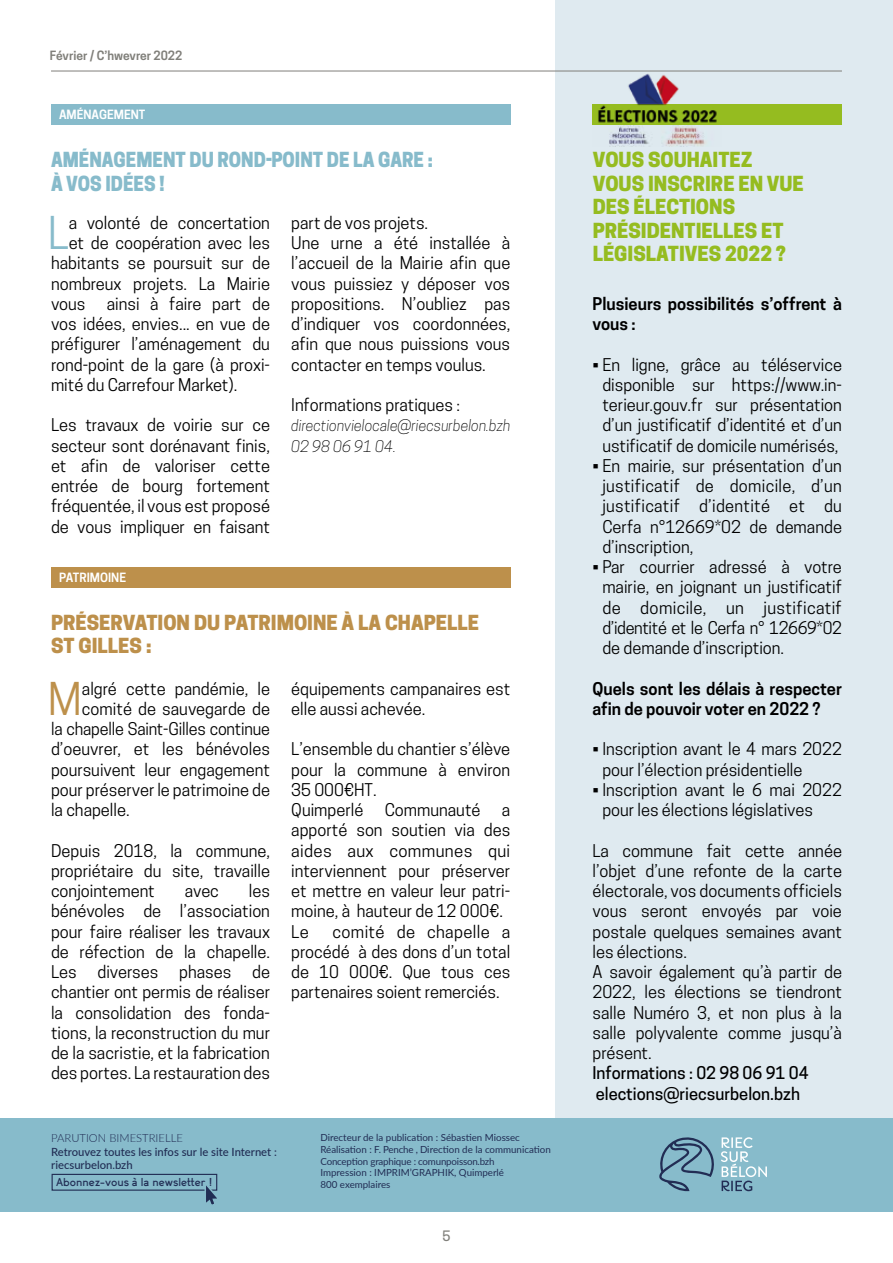
<style>
.page{position:relative;width:893px;height:1263px;background:#fff}
.page>*{position:absolute;margin:0;border:0;box-sizing:border-box;transform-origin:0 0}
.t1{font:42.45px "Cooper Hewitt";color:#87bbcb}
.t2{font:42.45px "Cooper Hewitt";color:#bd904b}
.t3{font:800 19.5px/23.4px "Cooper Hewitt";color:#95bc20}
.t4{font:800 19.5px/23.4px "Cooper Hewitt";color:#bd904b}
.t5{font:800 19.5px/23.4px "Cooper Hewitt";color:#87bbcb;scale:.93 1}
.t6{font:16.5px/20.2px "Cooper Hewitt";color:#000;text-align:justify}
.t7{font:600 16.5px/20.2px "Cooper Hewitt";color:#000}
.t8{font:500 16.5px/20.2px "Cooper Hewitt";color:#000}
.t9{font:italic 300 15px/20.2px "Cooper Hewitt";color:#000;scale:.95 1}
.t10{font:500 13.5px "Cooper Hewitt";color:#807f7a}
.t11{font:600 12px "Cooper Hewitt";color:#fff}
.t12{font:600 12px "Cooper Hewitt";color:#807f7a}
.t13{font:500 11.25px/13.5px "Lato";color:#212d54}
.t14{font:700 11.25px "Arvin";color:#212d54}
.t15{font:300 11.25px "Lato";color:#212d54}
.t16{font:9.75px/11.7px "Lato";color:#212d54}
</style>
<div class="page">
<div style="left:556px;top:0;width:337px;height:1201px;background:#dfeaf0"></div>
<div style="left:0;top:1119px;width:893px;height:93px;background:#87bbcb"></div>
<div style="left:51px;top:567px;width:459px;height:21px;background:#bd904b"></div>
<div style="left:51px;top:104px;width:459px;height:20px;background:#87bbcb"></div>
<div style="left:592px;top:104px;width:250px;height:20px;background:#95bc20"></div>
<hr style="left:51px;top:71px;width:791px;height:1px;background:#807f7a">
<svg style="left:721px;top:1137px;width:46px;height:54px"></svg>
<svg style="left:659px;top:1137px;width:55px;height:54px"></svg>
<div style="left:52px;top:1174px;width:165px;height:17px;border:1px solid #212d54"></div>
<svg style="left:203px;top:1179px;width:15px;height:26px"></svg>
<img style="left:593px;top:73px;width:129px;height:73px">
<p class="t12" style="left:50px;top:48px;width:134px">Février / C’hwevrer 2022</p>
<p class="t11" style="left:59px;top:107px;width:88px">AMÉNAGEMENT</p>
<p class="t5" style="left:51px;top:148px;width:412px">AMÉNAGEMENT DU ROND-POINT DE LA GARE :<br>À VOS IDÉES !</p>
<h1 class="t1" style="left:48px;top:208px;width:22px">L</h1>
<p class="t6" style="left:69px;top:213px;width:203px">a volonté de concertation</p>
<p class="t6" style="left:69px;top:233px;width:203px">et de coopération avec les</p>
<p class="t6" style="left:51px;top:253px;width:220px">habitants se poursuit sur de</p>
<p class="t6" style="left:51px;top:273px;width:220px">nombreux projets. La Mairie</p>
<p class="t6" style="left:51px;top:293px;width:36px">vous</p>
<p class="t6" style="left:51px;top:293px;width:221px;text-indent:56px">ainsi à faire part de vos idées, envies... en vue de préfigurer l’aménagement du rond-point de la gare (à proxi&shy;mité du Carrefour Market).</p>
<p class="t6" style="left:51px;top:415px;width:220px">Les travaux de voirie sur ce secteur sont dorénavant finis, et afin de valoriser cette entrée de bourg fortement fréquentée, il vous est proposé de vous impliquer en faisant</p>
<p class="t11" style="left:59px;top:570px;width:69px">PATRIMOINE</p>
<p class="t6" style="left:291px;top:212px;width:221px;text-align:left">part de vos projets.<br>Une urne a été installée à l’accueil de la Mairie afin que vous puissiez y déposer vos propositions. N’oubliez pas d’indiquer vos coordonnées, afin que nous puissions vous contacter en temps voulus.</p>
<p class="t6" style="left:291px;top:395px;width:170px">Informations pratiques :</p>
<p class="t9" style="left:291px;top:416px;width:232px">directionvielocale@riecsurbelon.bzh<br>02 98 06 91 04.</p>
<p class="t4" style="left:51px;top:611px;width:430px">PRÉSERVATION DU PATRIMOINE À LA CHAPELLE<br>ST GILLES :</p>
<h1 class="t2" style="left:48px;top:674px;width:36px">M</h1>
<p class="t6" style="left:82px;top:678px;width:190px">algré cette pandémie, le</p>
<p class="t6" style="left:82px;top:699px;width:190px">comité de sauvegarde de</p>
<p class="t6" style="left:51px;top:719px;width:220px">la chapelle Saint-Gilles continue</p>
<p class="t6" style="left:51px;top:739px;width:220px">d’oeuvrer, et les bénévoles</p>
<p class="t6" style="left:51px;top:759px;width:220px">poursuivent leur engagement</p>
<p class="t6" style="left:51px;top:779px;width:220px">pour préserver le patrimoine de</p>
<p class="t6" style="left:51px;top:800px;width:80px">la chapelle.</p>
<p class="t6" style="left:51px;top:840px;width:220px">Depuis 2018, la commune, propriétaire du site, travaille conjointement</p>
<p class="t6" style="left:51px;top:881px;width:220px;text-indent:198px">les bénévoles de l’association pour faire réaliser les travaux de réfection de la chapelle.<br>Les</p>
<p class="t6" style="left:185px;top:881px;width:36px">avec</p>
<p class="t6" style="left:51px;top:962px;width:221px;text-indent:201px">de chantier ont permis de réaliser la consolidation des fonda&shy;tions, la reconstruction du mur de la sacristie, et la fabrication des portes. La restauration des</p>
<p class="t6" style="left:97px;top:962px;width:63px">diverses</p>
<p class="t6" style="left:179px;top:962px;width:54px">phases</p>
<p class="t6" style="left:291px;top:678px;width:220px">équipements campanaires est elle aussi achevée.</p>
<p class="t6" style="left:291px;top:739px;width:220px;text-align:left">L’ensemble du chantier s’élève pour la commune à environ<br>35 000€HT.<br>Quimperlé</p>
<p class="t6" style="left:385px;top:800px;width:97px">Communauté</p>
<p class="t6" style="left:291px;top:800px;width:221px;text-align:left;text-indent:211px">a apporté son soutien via des aides aux communes qui interviennent pour préserver et mettre en valeur leur patri&shy;moine, à hauteur de 12 000€.<br>Le</p>
<p class="t6" style="left:291px;top:921px;width:221px;text-indent:41px">comité de chapelle a procédé à des dons d’un total de 10 000€. Que tous ces partenaires soient remerciés.</p>
<p class="t15" style="left:51px;top:1130px;width:133px">PARUTION BIMESTRIELLE</p>
<p class="t13" style="left:51px;top:1144px;width:227px">Retrouvez toutes les infos sur le site Internet : riecsurbelon.bzh</p>
<p class="t14" style="left:56px;top:1175px;width:158px">Abonnez-vous à la newsletter !</p>
<p class="t16" style="left:320px;top:1131px;width:232px">Directeur de la publication : Sébastien Miossec Réalisation : F. Penche , Direction de la communication Conception graphique : comunpoisson.bzh<br>Impression : IMPRIM’GRAPHIK, Quimperlé<br>800 exemplaires</p>
<p class="t10" style="left:442px;top:1228px;width:10px">5</p>
<p class="t3" style="left:593px;top:148px;width:213px">VOUS SOUHAITEZ<br>VOUS INSCRIRE EN VUE<br>DES ÉLECTIONS<br>PRÉSIDENTIELLES ET<br>LÉGISLATIVES 2022 ?</p>
<p class="t7" style="left:592px;top:294px;width:251px">Plusieurs possibilités s’offrent à vous :</p>
<p class="t6" style="left:592px;top:354px;width:251px;text-align:center">• En ligne, grâce au téléservice disponible sur https://www.in&shy;terieur.gouv.fr sur présentation d’un justificatif d’identité et d’un ustificatif de domicile numérisés,</p>
<p class="t6" style="left:602px;top:455px;width:241px;text-indent:-10px">• En mairie, sur présentation d’un justificatif de domicile, d’un justificatif d’identité et du Cerfa n°12669*02 de demande d’inscription,</p>
<p class="t6" style="left:602px;top:557px;width:241px;text-indent:-10px">• Par courrier adressé à votre mairie, en joignant un justificatif de domicile, un justificatif d’identité et le Cerfa n° 12669*02 de demande d’inscription.</p>
<p class="t7" style="left:592px;top:678px;width:251px">Quels sont les délais à respecter afin de pouvoir voter en 2022 ?</p>
<p class="t6" style="left:602px;top:739px;width:241px;text-indent:-10px">• Inscription avant le 4 mars 2022 pour l’élection présidentielle</p>
<p class="t6" style="left:602px;top:780px;width:241px;text-indent:-10px">• Inscription avant le 6 mai 2022 pour les élections législatives</p>
<p class="t6" style="left:592px;top:840px;width:251px;text-align:left">La commune fait cette année l’objet d’une refonte de la carte électorale, vos documents officiels vous seront envoyés par voie postale quelques semaines avant les élections.<br>A savoir également qu’à partir de<br>2022, les élections se tiendront salle Numéro 3, et non plus à la salle polyvalente comme jusqu’à présent.</p>
<p class="t8" style="left:592px;top:1063px;width:218px">Informations : 02 98 06 91 04 elections@riecsurbelon.bzh</p>
</div>
